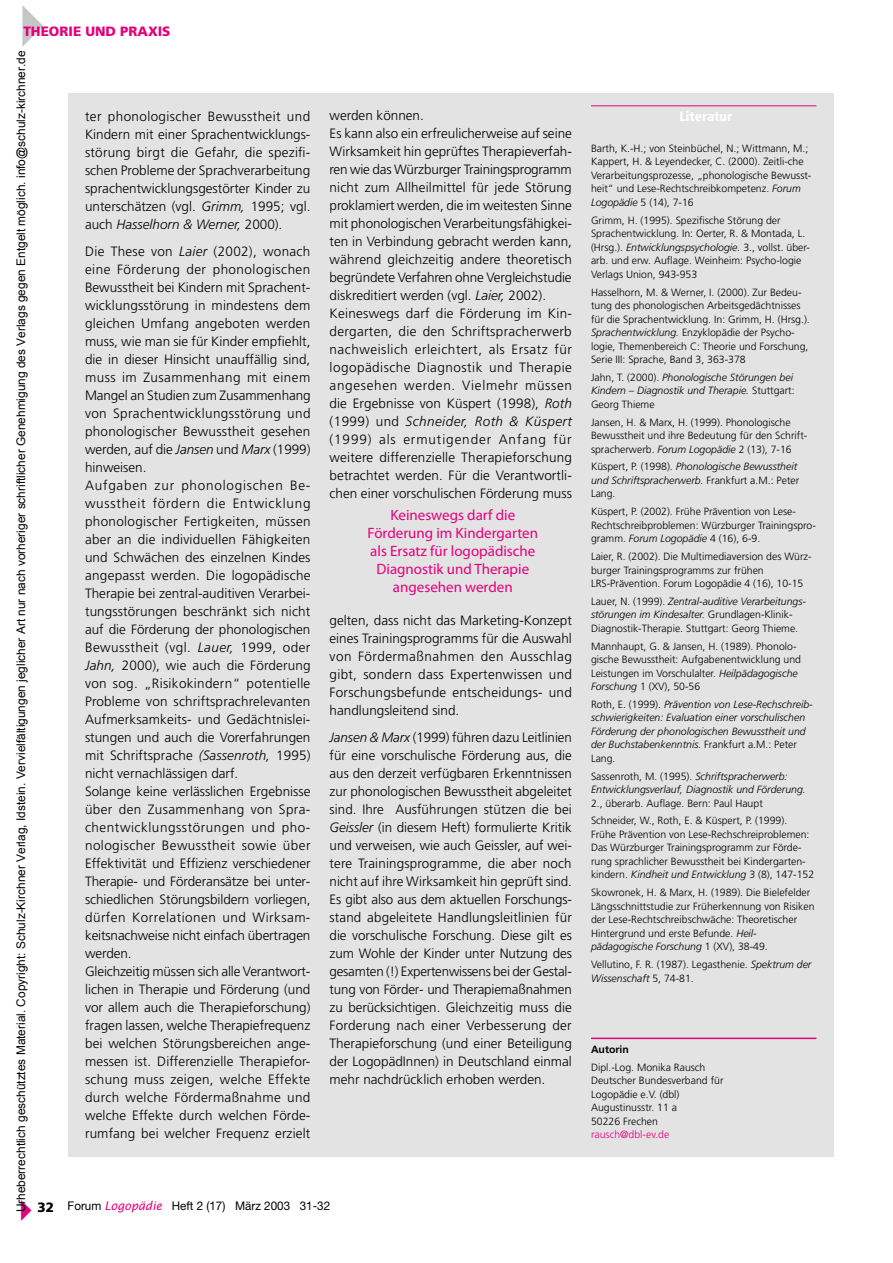
<style>
.page{position:relative;width:893px;height:1263px;background:#fff}
.page>*{position:absolute;margin:0;border:0;box-sizing:border-box;transform-origin:0 0}
.t1{font:15px/18px "Myriad Pro";color:#e5007c;text-align:center}
.t2{font:300 13.5px/18px "Frutiger";letter-spacing:.005em;color:#000;text-align:justify}
.t3{font:900 13.5px "Frutiger";color:#e5007c}
.t4{font:900 condensed 13.5px "Frutiger";color:#fff}
.t5{font:12px "Helvetica Neue";color:#000}
.t6{font:11.85px "Arial";color:#000}
.t7{font:300 10.5px/13.5px "Frutiger";color:#000}
.t8{font:italic 300 10.5px/13.5px "Frutiger";color:#000}
.t9{font:300 10.5px "Frutiger";color:#e5007c}
.t10{font:700 10.5px "Frutiger";color:#000}
.s1{font-style:italic}
.s2{font-style:normal}
.s3{font-family:"Frutiger";font-weight:900;font-size:13.5px}
.s4{font-family:"Lucida Sans";font-style:italic;color:#e5007c}
</style>
<div class="page">
<div style="left:68px;top:94px;width:765px;height:1063px;background:#e3e3e3"></div>
<hr style="left:591px;top:106px;width:225px;height:1px;background:#e5007c">
<hr style="left:591px;top:1037px;width:225px;height:2px;background:#e5007c">
<p class="t3" style="left:23px;top:23px;width:149px">THEORIE UND PRAXIS</p>
<p class="t6" style="left:13px;top:1212px;width:1163px;rotate:-90deg">Urheberrechtlich geschütztes Material. Copyright: Schulz-Kirchner Verlag, Idstein. Vervielfältigungen jeglicher Art nur nach vorheriger schriftlicher Genehmigung des Verlags gegen Entgelt möglich. info@schulz-kirchner.de</p>
<p class="t2" style="left:85px;top:107px;width:227px">ter phonologischer Bewusstheit und Kindern mit einer Sprachentwicklungs&shy;störung birgt die Gefahr, die spezifi&shy;schen Probleme der Sprachverarbeitung sprachentwicklungsgestörter Kinder zu unterschätzen (vgl. <span class="s1">Grimm,</span> 1995; vgl. auch <span class="s1">Hasselhorn &amp; Werner,</span> 2000).</p>
<p class="t2" style="left:85px;top:242px;width:227px;text-align:left">Die These von <span class="s1">Laier</span> (2002), wonach eine Förderung der phonologischen Bewusstheit bei Kindern mit Sprachent&shy;wicklungsstörung in mindestens dem gleichen Umfang angeboten werden muss, wie man sie für Kinder empfiehlt, die in dieser Hinsicht unauffällig sind, muss im Zusammenhang mit einem Mangel an Studien zum Zusammenhang von Sprachentwicklungsstörung und phonologischer Bewusstheit gesehen werden, auf die <span class="s1">Jansen</span> und <span class="s1">Marx</span> (1999) hinweisen.<br>Aufgaben zur phonologischen Be&shy;wusstheit fördern die Entwicklung phonologischer Fertigkeiten, müssen aber an die individuellen Fähigkeiten und Schwächen des einzelnen Kindes angepasst werden. Die logopädische Therapie bei zentral-auditiven Verarbei&shy;tungsstörungen beschränkt sich nicht auf die Förderung der phonologischen Bewusstheit (vgl. <span class="s1">Lauer,</span> 1999, oder <span class="s1">Jahn,</span> 2000), wie auch die Förderung von sog. „Risikokindern“ potentielle Probleme von schriftsprachrelevanten Aufmerksamkeits- und Gedächtnislei&shy;stungen und auch die Vorerfahrungen mit Schriftsprache <span class="s1">(Sassenroth,</span> 1995) nicht vernachlässigen darf.<br>Solange keine verlässlichen Ergebnisse über den Zusammenhang von Spra&shy;chentwicklungsstörungen und pho&shy;nologischer Bewusstheit sowie über Effektivität und Effizienz verschiedener Therapie- und Förderansätze bei unter&shy;schiedlichen Störungsbildern vorliegen, dürfen Korrelationen und Wirksam&shy;keitsnachweise nicht einfach übertragen werden.<br>Gleichzeitig müssen sich alle Verantwort&shy;lichen in Therapie und Förderung (und vor allem auch die Therapieforschung) fragen lassen, welche Therapiefrequenz bei welchen Störungsbereichen ange&shy;messen ist. Differenzielle Therapiefor&shy;schung muss zeigen, welche Effekte durch welche Fördermaßnahme und welche Effekte durch welchen Förde&shy;rumfang bei welcher Frequenz erzielt</p>
<p class="t2" style="left:330px;top:107px;width:244px;text-align:left">werden können.<br>Es kann also ein erfreulicherweise auf seine Wirksamkeit hin geprüftes Therapieverfah&shy;ren wie das Würzburger Trainingsprogramm nicht zum Allheilmittel für jede Störung proklamiert werden, die im weitesten Sinne mit phonologischen Verarbeitungsfähigkei&shy;ten in Verbindung gebracht werden kann, während gleichzeitig andere theoretisch begründete Verfahren ohne Vergleichstudie diskreditiert werden (vgl. <span class="s1">Laier,</span> 2002).<br>Keineswegs darf die Förderung im Kin&shy;dergarten, die den Schriftspracherwerb nachweislich erleichtert, als Ersatz für logopädische Diagnostik und Therapie angesehen werden. Vielmehr müssen die Ergebnisse von Küspert (1998), <span class="s1">Roth </span>(1999) und <span class="s1">Schneider, Roth &amp; Küspert </span>(1999) als ermutigender Anfang für weitere differenzielle Therapieforschung betrachtet werden. Für die Verantwortli&shy;chen einer vorschulischen Förderung muss</p>
<p class="t4" style="left:679px;top:108px;width:55px">Literatur</p>
<p class="t7" style="left:591px;top:142px;width:222px">Barth, K.-H.; von Steinbüchel, N.; Wittmann, M.; Kappert, H. &amp; Leyendecker, C. (2000). Zeitli-che Verarbeitungsprozesse, „phonologische Bewusst&shy;heit“ und Lese-Rechtschreibkompetenz. <span class="s1">Forum Logopädie</span> 5 (14), 7-16</p>
<p class="t7" style="left:591px;top:214px;width:220px">Grimm, H. (1995). Spezifische Störung der Sprachentwicklung. In: Oerter, R. &amp; Montada, L. (Hrsg.). <span class="s1">Entwicklungspsychologie.</span> 3., vollst. über&shy;arb. und erw. Auflage. Weinheim: Psycho-logie Verlags Union, 943-953</p>
<p class="t7" style="left:591px;top:285px;width:220px">Hasselhorn, M. &amp; Werner, I. (2000). Zur Bedeu&shy;tung des phonologischen Arbeitsgedächtnisses für die Sprachentwicklung. In: Grimm, H. (Hrsg.).<br><span class="s1">Sprachentwicklung.</span> Enzyklopädie der Psycho&shy;logie, Themenbereich C: Theorie und Forschung, Serie III: Sprache, Band 3, 363-378</p>
<p class="t8" style="left:591px;top:371px;width:205px"><span class="s2">Jahn, T. (2000).</span> Phonologische Störungen bei<br>Kindern – Diagnostik und Therapie. <span class="s2">Stuttgart:<br>Georg Thieme</span></p>
<p class="t7" style="left:591px;top:415px;width:218px">Jansen, H. &amp; Marx, H. (1999). Phonologische<br>Bewusstheit und ihre Bedeutung für den Schrift&shy;spracherwerb. <span class="s1">Forum Logopädie</span> 2 (13), 7-16</p>
<p class="t8" style="left:591px;top:460px;width:210px"><span class="s2">Küspert, P. (1998).</span> Phonologische Bewusstheit und Schriftspracherwerb. <span class="s2">Frankfurt a.M.: Peter<br>Lang.</span></p>
<p class="t7" style="left:591px;top:505px;width:226px">Küspert, P. (2002). Frühe Prävention von Lese-<br>Rechtschreibproblemen: Würzburger Trainingspro&shy;gramm. <span class="s1">Forum Logopädie</span> 4 (16), 6-9.</p>
<p class="t7" style="left:591px;top:550px;width:222px">Laier, R. (2002). Die Multimediaversion des Würz&shy;burger Trainingsprogramms zur frühen<br>LRS-Prävention. Forum Logopädie 4 (16), 10-15</p>
<p class="t7" style="left:591px;top:595px;width:216px">Lauer, N. (1999). <span class="s1">Zentral-auditive Verarbeitungs&shy;störungen im Kindesalter.</span> Grundlagen-Klinik-<br>Diagnostik-Therapie. Stuttgart: Georg Thieme.</p>
<p class="t7" style="left:591px;top:639px;width:212px">Mannhaupt, G. &amp; Jansen, H. (1989). Phonolo&shy;gische Bewusstheit: Aufgabenentwicklung und Leistungen im Vorschulalter. <span class="s1">Heilpädagogische Forschung</span> 1 (XV), 50-56</p>
<p class="t8" style="left:591px;top:698px;width:223px"><span class="s2">Roth, E. (1999).</span> Prävention von Lese-Rechschreib&shy;schwierigkeiten: Evaluation einer vorschulischen Förderung der phonologischen Bewusstheit und der Buchstabenkenntnis. <span class="s2">Frankfurt a.M.: Peter Lang.</span></p>
<p class="t8" style="left:591px;top:769px;width:216px"><span class="s2">Sassenroth, M. (1995).</span> Schriftspracherwerb:<br>Entwicklungsverlauf, Diagnostik und Förderung.</p>
<p class="t7" style="left:591px;top:794px;width:198px;line-height:17.9px">2., überarb. Auflage. Bern: Paul Haupt<br>Schneider, W., Roth, E. &amp; Küspert, P. (1999).</p>
<p class="t7" style="left:591px;top:828px;width:225px">Frühe Prävention von Lese-Rechschreiproblemen:<br>Das Würzburger Trainingsprogramm zur Förde&shy;rung sprachlicher Bewusstheit bei Kindergarten&shy;kindern. <span class="s1">Kindheit und Entwicklung</span> 3 (8), 147-152</p>
<p class="t7" style="left:591px;top:886px;width:225px">Skowronek, H. &amp; Marx, H. (1989). Die Bielefelder Längsschnittstudie zur Früherkennung von Risiken der Lese-Rechtschreibschwäche: Theoretischer Hintergrund und erste Befunde. <span class="s1">Heil&shy;pädagogische Forschung</span> 1 (XV), 38-49.</p>
<p class="t7" style="left:591px;top:958px;width:222px">Vellutino, F. R. (1987). Legasthenie. <span class="s1">Spektrum der<br>Wissenschaft</span> 5, 74-81.</p>
<p class="t1" style="left:368px;top:506px;width:172px">Keineswegs darf die<br>Förderung im Kindergarten als Ersatz für logopädische<br>Diagnostik und Therapie angesehen werden</p>
<p class="t2" style="left:330px;top:611px;width:244px">gelten, dass nicht das Marketing-Konzept eines Trainingsprogramms für die Auswahl von Fördermaßnahmen den Ausschlag gibt, sondern dass Expertenwissen und Forschungsbefunde entscheidungs- und handlungsleitend sind.</p>
<p class="t2" style="left:330px;top:728px;width:244px"><span class="s1">Jansen &amp; Marx</span> (1999) führen dazu Leitlinien für eine vorschulische Förderung aus, die aus den derzeit verfügbaren Erkenntnissen zur phonologischen Bewusstheit abgeleitet sind. Ihre Ausführungen stützen die bei <span class="s1">Geissler</span> (in diesem Heft) formulierte Kritik und verweisen, wie auch Geissler, auf wei&shy;tere Trainingsprogramme, die aber noch nicht auf ihre Wirksamkeit hin geprüft sind.<br>Es gibt also aus dem aktuellen Forschungs&shy;stand abgeleitete Handlungsleitlinien für die vorschulische Forschung. Diese gilt es zum Wohle der Kinder unter Nutzung des gesamten (!) Expertenwissens bei der Gestal&shy;tung von Förder- und Therapiemaßnahmen zu berücksichtigen. Gleichzeitig muss die Forderung nach einer Verbesserung der Therapieforschung (und einer Beteiligung der LogopädInnen) in Deutschland einmal mehr nachdrücklich erhoben werden.</p>
<p class="t10" style="left:591px;top:1043px;width:39px">Autorin</p>
<p class="t7" style="left:591px;top:1061px;width:134px">Dipl.-Log. Monika Rausch<br>Deutscher Bundesverband für<br>Logopädie e.V. (dbl)<br>Augustinusstr. 11 a<br>50226 Frechen</p>
<p class="t9" style="left:591px;top:1129px;width:80px">rausch@dbl-ev.de</p>
<p class="t5" style="left:37px;top:1199px;width:294px"><span class="s3">32</span> Forum <span class="s4">Logopädie</span> Heft 2 (17) März 2003 31-32</p>
</div>
